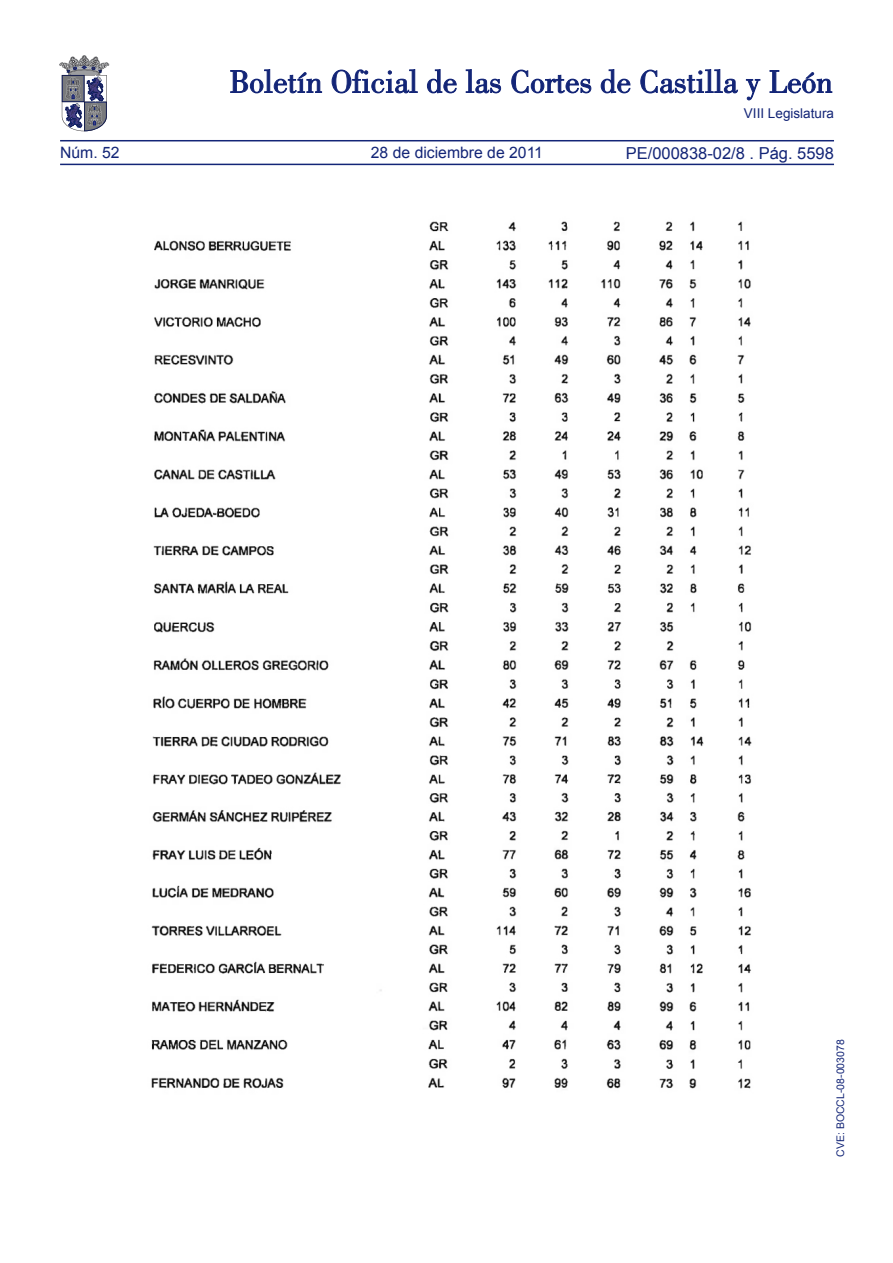
<style>
.page{position:relative;width:893px;height:1263px;background:#fff}
.page>*{position:absolute;margin:0;border:0;box-sizing:border-box;transform-origin:0 0}
.t1{font:16.5px "Arial";color:#132577}
.t2{font:15.75px "Arial";color:#132577}
.t3{font:13.5px "Arial";color:#132577}
.TEXTO_NORMAL{font:10.5px "Arial";color:#132577}
</style>
<div class="page">
<hr style="left:60px;top:164px;width:774px;height:1px;background:#132577">
<hr style="left:60px;top:140px;width:774px;height:1px;background:#132577">
<svg style="left:230px;top:69px;width:92px;height:24px"></svg>
<svg style="left:332px;top:69px;width:86px;height:24px"></svg>
<svg style="left:427px;top:69px;width:30px;height:24px"></svg>
<svg style="left:466px;top:69px;width:35px;height:24px"></svg>
<svg style="left:511px;top:70px;width:80px;height:23px"></svg>
<svg style="left:601px;top:69px;width:29px;height:24px"></svg>
<svg style="left:640px;top:69px;width:98px;height:24px"></svg>
<svg style="left:746px;top:79px;width:14px;height:21px"></svg>
<svg style="left:770px;top:70px;width:62px;height:23px"></svg>
<svg style="left:60px;top:55px;width:49px;height:76px"></svg>
<img style="left:151px;top:221px;width:601px;height:868px">
<p class="t2" style="left:60px;top:142px;width:61px">Núm. 52</p>
<p class="t2" style="left:371px;top:142px;width:174px">28 de diciembre de 2011</p>
<p class="t3" style="left:744px;top:105px;width:92px">VIII Legislatura</p>
<p class="t1" style="left:626px;top:142px;width:210px">PE/000838-02/8 . Pág. 5598</p>
<p class="TEXTO_NORMAL" style="left:834px;top:1157px;width:119px;rotate:-90deg">CVE: BOCCL-08-003078</p>
</div>
